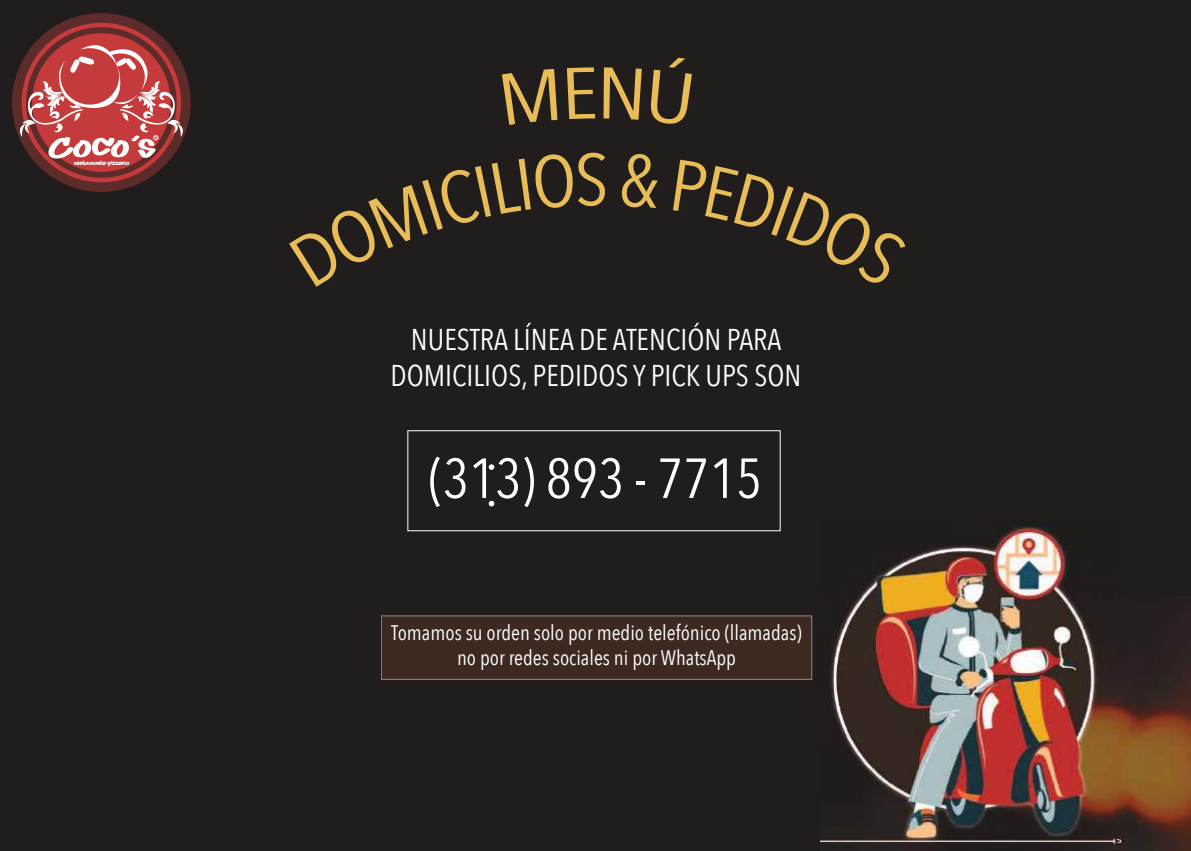
<style>
.page{position:relative;width:1191px;height:851px;background:#fff}
.page>*{position:absolute;margin:0;border:0;box-sizing:border-box;transform-origin:0 0}
.t1{font:55.7px "Avenir Next Condensed";color:#fff}
.t2{font:30px/36px "Avenir Next Condensed";color:#fff;text-align:center}
.t3{font:21px/25.2px "Avenir Next Condensed";color:#fff;text-align:center}
</style>
<div class="page">
<div style="left:0;top:0;width:1191px;height:850px;background:#201d1c"></div>
<svg style="left:502px;top:69px;width:55px;height:56px"></svg>
<svg style="left:567px;top:67px;width:28px;height:52px"></svg>
<svg style="left:603px;top:67px;width:39px;height:53px"></svg>
<svg style="left:651px;top:58px;width:41px;height:66px"></svg>
<svg style="left:289px;top:153px;width:316px;height:134px"></svg>
<svg style="left:622px;top:154px;width:36px;height:54px"></svg>
<svg style="left:673px;top:160px;width:232px;height:123px"></svg>
<img style="left:820px;top:520px;width:371px;height:330px">
<div style="left:407px;top:430px;width:373px;height:101px;border:1px solid #fff"></div>
<svg style="left:489px;top:464px;width:5px;height:6px"></svg>
<svg style="left:489px;top:501px;width:5px;height:5px"></svg>
<div style="left:12px;top:13px;width:179px;height:179px;background:#5d2b29;border-radius:50%"></div>
<svg style="left:19px;top:23px;width:164px;height:159px"></svg>
<div style="left:381px;top:615px;width:431px;height:64px;background:#3e2920"></div>
<div style="left:1117px;top:472px;width:74px;height:124px;background:#201d1c"></div>
<h2 class="t2" style="left:390px;top:320px;width:412px">NUESTRA LÍNEA DE ATENCIÓN PARA<br>DOMICILIOS, PEDIDOS Y PICK UPS SON</h2>
<h1 class="t1" style="left:429px;top:430px;width:335px">(313) 893 - 7715</h1>
<p class="t3" style="left:391px;top:618px;width:412px">Tomamos su orden solo por medio telefónico (llamadas) no por redes sociales ni por WhatsApp</p>
</div>
